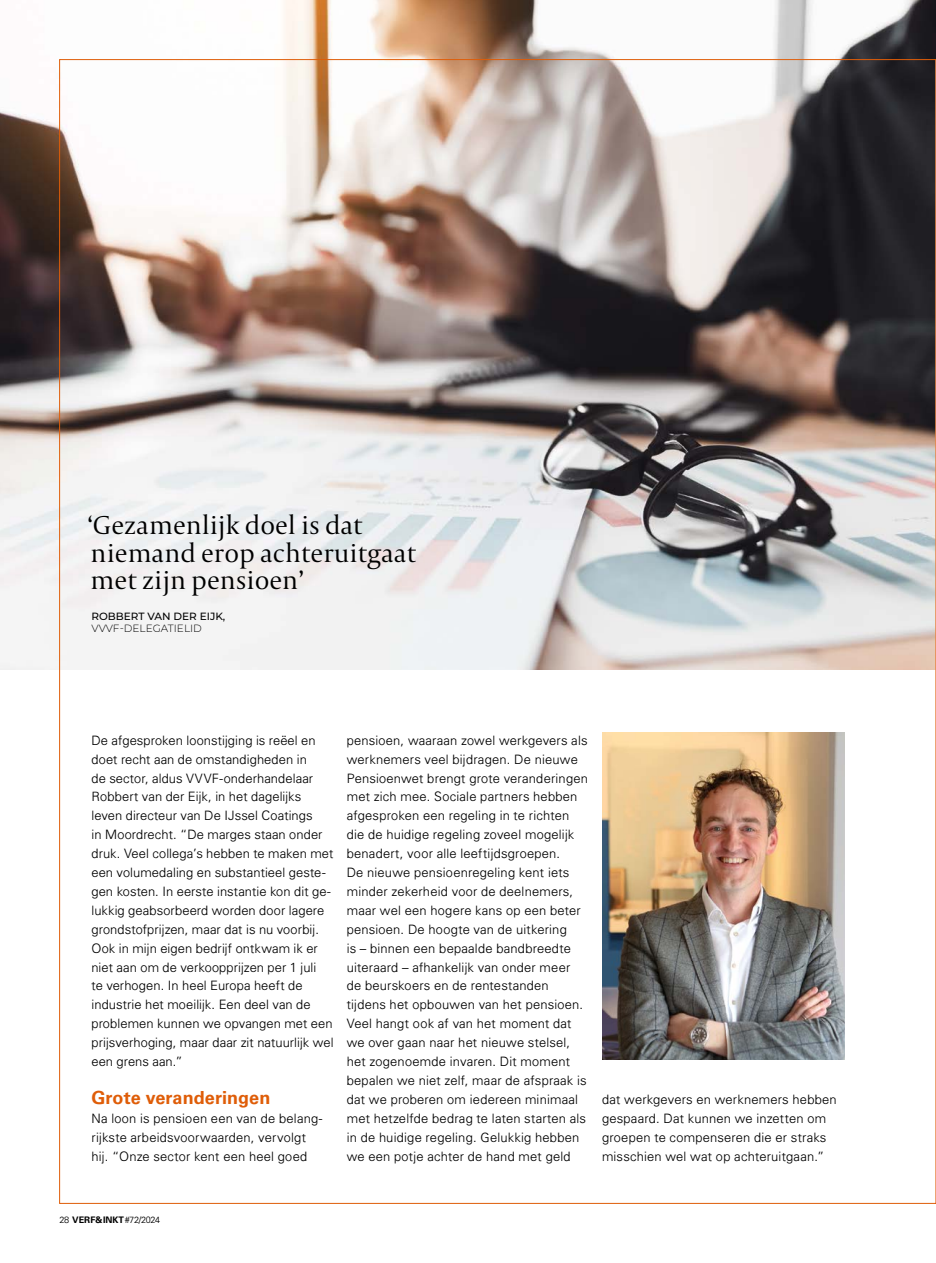
<style>
.page{position:relative;width:936px;height:1263px;background:#fff}
.page>*{position:absolute;margin:0;border:0;box-sizing:border-box;transform-origin:0 0}
.t1{font:300 27.3px/27.3px "Capitolium 2";color:#000}
.t2{font:700 18px "Univers LT Std";letter-spacing:.005em;color:#df5d08}
.t3{font:300 12.9px/18.9px "Univers";letter-spacing:.015em;color:#000}
.t4{font:500 10.5px "Montserrat";color:#000}
.t5{font:300 10.5px "Montserrat";color:#000}
.t6{font:300 9px "Univers";letter-spacing:-.025em;color:#000}
.s1{font-family:"Univers LT Std";font-weight:700}
</style>
<div class="page">
<img style="left:0;top:0;width:935px;height:669px">
<hr style="left:935px;top:0;width:1px;height:1263px;background:#f39000">
<svg style="left:935px;top:60px;width:1px;height:1143px"></svg>
<img style="left:602px;top:732px;width:242px;height:328px">
<h1 class="t1" style="left:87px;top:511px;width:330px">‘Gezamenlijk doel is dat niemand erop achteruitgaat met zijn pensioen’</h1>
<p class="t4" style="left:91px;top:609px;width:135px">ROBBERT VAN DER EIJK,</p>
<p class="t5" style="left:91px;top:621px;width:112px">VVVF-DELEGATIELID</p>
<p class="t3" style="left:91px;top:730px;width:244px">De afgesproken loonstijging is reëel en doet recht aan de omstandigheden in<br>de sector, aldus VVVF-onderhandelaar Robbert van der Eijk, in het dagelijks leven directeur van De IJssel Coatings<br>in Moordrecht. “De marges staan onder druk. Veel collega’s hebben te maken met een volumedaling en substantieel geste&shy;gen kosten. In eerste instantie kon dit ge&shy;lukkig geabsorbeerd worden door lagere grondstofprijzen, maar dat is nu voorbij.<br>Ook in mijn eigen bedrijf ontkwam ik er niet aan om de verkoopprijzen per 1 juli<br>te verhogen. In heel Europa heeft de industrie het moeilijk. Een deel van de problemen kunnen we opvangen met een prijsverhoging, maar daar zit natuurlijk wel een grens aan.”</p>
<h2 class="t2" style="left:91px;top:1087px;width:180px">Grote veranderingen</h2>
<p class="t3" style="left:91px;top:1108px;width:232px">Na loon is pensioen een van de belang&shy;rijkste arbeidsvoorwaarden, vervolgt hij. “Onze sector kent een heel goed</p>
<p class="t3" style="left:347px;top:730px;width:243px">pensioen, waaraan zowel werkgevers als werknemers veel bijdragen. De nieuwe Pensioenwet brengt grote veranderingen met zich mee. Sociale partners hebben afgesproken een regeling in te richten die de huidige regeling zoveel mogelijk benadert, voor alle leeftijdsgroepen.<br>De nieuwe pensioenregeling kent iets minder zekerheid voor de deelnemers, maar wel een hogere kans op een beter pensioen. De hoogte van de uitkering<br>is – binnen een bepaalde bandbreedte uiteraard – afhankelijk van onder meer de beurskoers en de rentestanden tijdens het opbouwen van het pensioen.<br>Veel hangt ook af van het moment dat we over gaan naar het nieuwe stelsel, het zogenoemde invaren. Dit moment bepalen we niet zelf, maar de afspraak is dat we proberen om iedereen minimaal met hetzelfde bedrag te laten starten als in de huidige regeling. Gelukkig hebben we een potje achter de hand met geld</p>
<p class="t3" style="left:602px;top:1089px;width:236px">dat werkgevers en werknemers hebben gespaard. Dat kunnen we inzetten om groepen te compenseren die er straks misschien wel wat op achteruitgaan.”</p>
<p class="t6" style="left:60px;top:1214px;width:102px">28 <span class="s1">VERF&amp; INKT</span> #72/2024</p>
</div>
